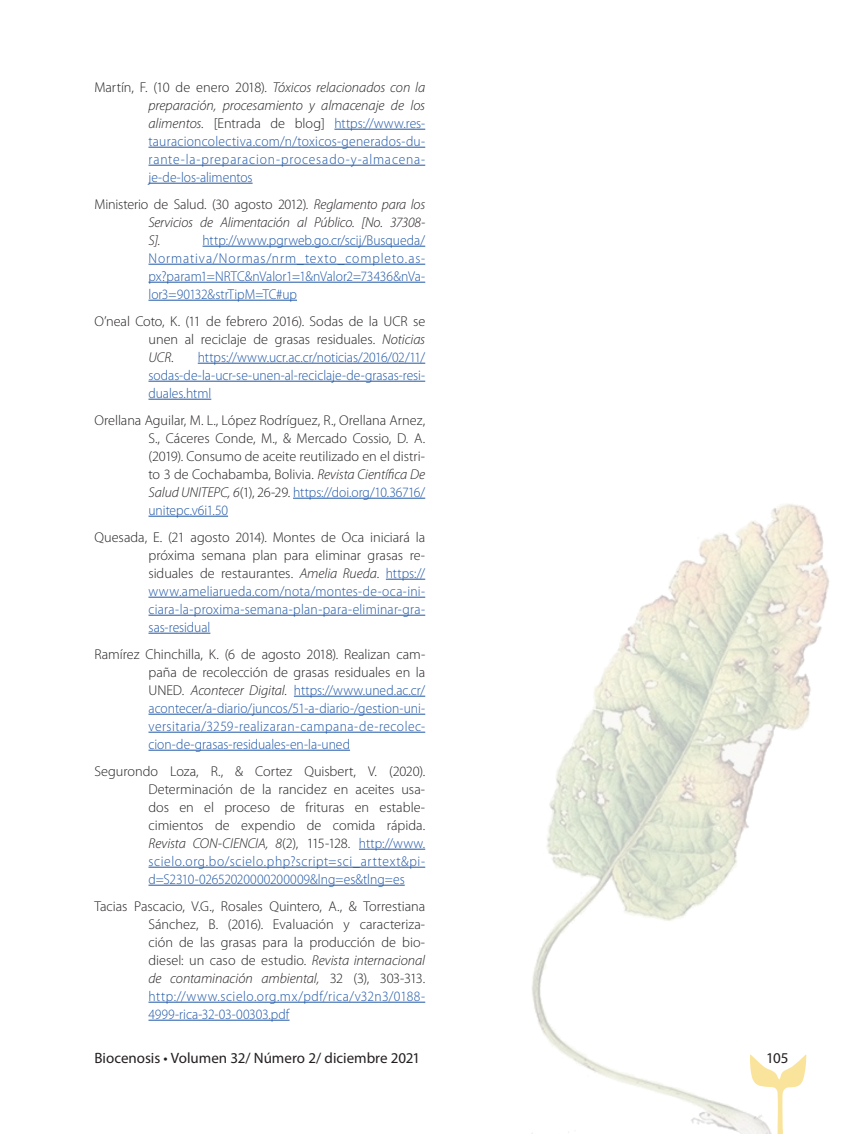
<style>
.page{position:relative;width:864px;height:1134px;background:#fff}
.page>*{position:absolute;margin:0;border:0;box-sizing:border-box;transform-origin:0 0}
.t1{font:15px "Myriad Pro";color:#231f20}
.t2{font:300 14.25px/18px "Myriad Pro";letter-spacing:.005em;color:#1e56a6;text-align:justify;scale:.95 1}
.t3{font:300 14.25px/18px "Myriad Pro";color:#231f20;text-align:justify}
.t4{font:italic 300 14.25px/18px "Myriad Pro";letter-spacing:-.015em;color:#231f20;text-align:justify}
.s1{color:#231f20}
.s2{font-style:italic;color:#231f20}
.s3{font-style:normal}
.s4{font-style:italic}
.s5{color:#1e56a6}
</style>
<div class="page">
<hr style="left:334px;top:129px;width:91px;height:1px;background:#1e56a6">
<hr style="left:148px;top:147px;width:277px;height:1px;background:#1e56a6">
<hr style="left:148px;top:165px;width:277px;height:1px;background:#1e56a6">
<hr style="left:148px;top:183px;width:105px;height:1px;background:#1e56a6">
<hr style="left:203px;top:246px;width:222px;height:1px;background:#1e56a6">
<hr style="left:148px;top:264px;width:277px;height:1px;background:#1e56a6">
<hr style="left:148px;top:282px;width:277px;height:1px;background:#1e56a6">
<hr style="left:148px;top:300px;width:149px;height:1px;background:#1e56a6">
<hr style="left:198px;top:363px;width:227px;height:1px;background:#1e56a6">
<hr style="left:148px;top:381px;width:277px;height:1px;background:#1e56a6">
<hr style="left:148px;top:399px;width:63px;height:1px;background:#1e56a6">
<hr style="left:293px;top:498px;width:132px;height:1px;background:#1e56a6">
<hr style="left:148px;top:516px;width:80px;height:1px;background:#1e56a6">
<hr style="left:386px;top:579px;width:39px;height:1px;background:#1e56a6">
<hr style="left:148px;top:597px;width:277px;height:1px;background:#1e56a6">
<hr style="left:148px;top:615px;width:277px;height:1px;background:#1e56a6">
<hr style="left:148px;top:633px;width:62px;height:1px;background:#1e56a6">
<hr style="left:294px;top:696px;width:131px;height:1px;background:#1e56a6">
<hr style="left:148px;top:714px;width:277px;height:1px;background:#1e56a6">
<hr style="left:148px;top:732px;width:277px;height:1px;background:#1e56a6">
<hr style="left:148px;top:750px;width:202px;height:1px;background:#1e56a6">
<hr style="left:359px;top:849px;width:66px;height:1px;background:#1e56a6">
<hr style="left:148px;top:867px;width:277px;height:1px;background:#1e56a6">
<hr style="left:148px;top:885px;width:257px;height:1px;background:#1e56a6">
<hr style="left:148px;top:1002px;width:277px;height:1px;background:#1e56a6">
<hr style="left:148px;top:1020px;width:142px;height:1px;background:#1e56a6">
<img style="left:531px;top:504px;width:299px;height:630px">
<p class="t2" style="left:148px;top:78px;width:293px;text-indent:-54px"><span class="s1">Martín, F. (10 de enero 2018).</span> <span class="s2">Tóxicos relacionados con la preparación, procesamiento y almacenaje de los alimentos.</span> <span class="s1">[Entrada de blog]</span> https://www.res&shy;tauracioncolectiva.com/n/toxicos-generados-du&shy;rante-la-preparacion-procesado-y-almacena&shy;je-de-los-alimentos</p>
<p class="t4" style="left:149px;top:195px;width:278px;text-indent:-54px"><span class="s3">Ministerio de Salud. (30 agosto 2012).</span> Reglamento para los Servicios de Alimentación al Público<span class="s3">.</span> [No. 37308- S]<span class="s3">.</span></p>
<p class="t2" style="left:148px;top:231px;width:293px;text-indent:54px">http://www.pgrweb.go.cr/scij/Busqueda/ Normativa/Normas/nrm_texto_completo.as&shy;px?param1=NRTC&amp;nValor1=1&amp;nValor2=73436&amp;nVa&shy;lor3=90132&amp;strTipM=TC#up</p>
<p class="t3" style="left:148px;top:312px;width:278px;text-indent:-54px">O’neal Coto, K. (11 de febrero 2016). Sodas de la UCR se unen al reciclaje de grasas residuales. <span class="s4">Noticias UCR</span>.</p>
<p class="t2" style="left:148px;top:348px;width:293px;text-indent:49px">https://www.ucr.ac.cr/noticias/2016/02/11/ sodas-de-la-ucr-se-unen-al-reciclaje-de-grasas-resi&shy;duales.html</p>
<p class="t3" style="left:148px;top:411px;width:278px;text-indent:-54px">Orellana Aguilar, M. L., López Rodríguez, R., Orellana Arnez, S., Cáceres Conde, M., &amp; Mercado Cossio, D. A. (2019). Consumo de aceite reutilizado en el distri&shy;to 3 de Cochabamba, Bolivia. <span class="s4">Revista Científica De Salud UNITEPC, 6</span>(1), 26-29. <span class="s5">https://doi.org/10.36716/ unitepc.v6i1.50</span></p>
<p class="t2" style="left:148px;top:528px;width:293px;text-indent:-54px"><span class="s1">Quesada, E. (21 agosto 2014). Montes de Oca iniciará la próxima semana plan para eliminar grasas re&shy;siduales de restaurantes.</span> <span class="s2">Amelia Rueda</span><span class="s1">.</span> https:// www.ameliarueda.com/nota/montes-de-oca-ini&shy;ciara-la-proxima-semana-plan-para-eliminar-gra&shy;sas-residual</p>
<p class="t2" style="left:148px;top:645px;width:293px;text-indent:-54px"><span class="s1">Ramírez Chinchilla, K. (6 de agosto 2018). Realizan cam&shy;paña de recolección de grasas residuales en la UNED.</span> <span class="s2">Acontecer Digital.</span> https://www.uned.ac.cr/ acontecer/a-diario/juncos/51-a-diario-/gestion-uni&shy;versitaria/3259-realizaran-campana-de-recolec&shy;cion-de-grasas-residuales-en-la-uned</p>
<p class="t3" style="left:148px;top:762px;width:278px;text-indent:-54px">Segurondo Loza, R., &amp; Cortez Quisbert, V. (2020).<br>Determinación de la rancidez en aceites usa&shy;dos en el proceso de frituras en estable&shy;cimientos de expendio de comida rápida.<br><span class="s4">Revista CON-CIENCIA, 8</span>(2), 115-128. <span class="s5">http://www. scielo.org.bo/scielo.php?script=sci_arttext&amp;pi&shy;d=S2310-02652020000200009&amp;lng=es&amp;tlng=es</span></p>
<p class="t3" style="left:148px;top:897px;width:278px;text-indent:-54px">Tacias Pascacio, V.G., Rosales Quintero, A., &amp; Torrestiana Sánchez, B. (2016). Evaluación y caracteriza&shy;ción de las grasas para la producción de bio&shy;diesel: un caso de estudio. <span class="s4">Revista internacional de contaminación ambiental,</span> 32 (3), 303-313. <span class="s5">http://www.scielo.org.mx/pdf/rica/v32n3/0188- 4999-rica-32-03-00303.pdf</span></p>
<p class="t1" style="left:94px;top:1050px;width:327px">Biocenosis • Volumen 32/ Número 2/ diciembre 2021</p>
<p class="t1" style="left:766px;top:1050px;width:24px">105</p>
</div>
